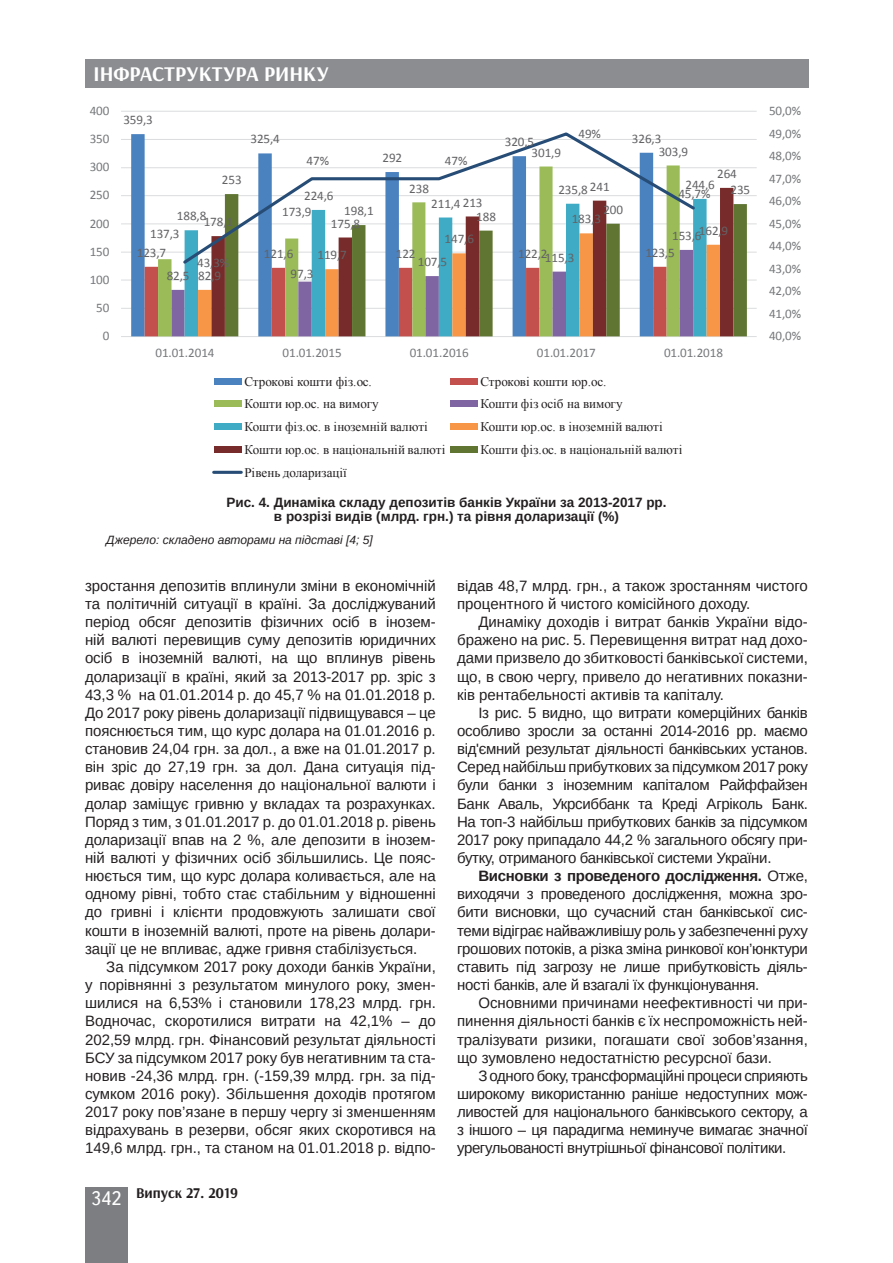
<style>
.page{position:relative;width:893px;height:1263px;background:#fff}
.page>*{position:absolute;margin:0;border:0;box-sizing:border-box;transform-origin:0 0}
.t1{font:700 21px "Arsenal";color:#fff}
.t2{font:15px/18.1px "Arimo";letter-spacing:-.005em;color:#231f20;text-align:justify}
.t3{font:700 15px "Arsenal";color:#231f20}
.t4{font:700 13.5px/13.5px "Arimo";color:#231f20;text-align:center}
.t5{font:13.05px "Times New Roman";letter-spacing:-.005em;color:#231f20}
.t6{font:13.05px "Calibri";letter-spacing:-.005em;color:#636366}
.t7{font:13.05px "Calibri";letter-spacing:-.005em;color:#76787b}
.t8{font:italic 12px "Arimo";color:#231f20}
.s1{font-weight:700}
.s2{font-family:"Ukrainian Text";font-weight:400;font-size:19.5px;color:#fff}
</style>
<div class="page">
<div style="left:85px;top:59px;width:723px;height:29px;background:#8b8d90"></div>
<div style="left:85px;top:1186px;width:43px;height:76px;background:#7c7e81"></div>
<svg style="left:121px;top:110px;width:636px;height:364px"></svg>
<h1 class="t1" style="left:94px;top:61px;width:237px">ІНФРАСТРУКТУРА РИНКУ</h1>
<p class="t7" style="left:90px;top:102px;width:21px">400</p>
<p class="t7" style="left:90px;top:131px;width:21px">350</p>
<p class="t7" style="left:90px;top:159px;width:21px">300</p>
<p class="t7" style="left:90px;top:187px;width:21px">250</p>
<p class="t7" style="left:90px;top:215px;width:21px">200</p>
<p class="t7" style="left:90px;top:243px;width:21px">150</p>
<p class="t7" style="left:90px;top:271px;width:21px">100</p>
<p class="t7" style="left:96px;top:299px;width:15px">50</p>
<p class="t7" style="left:103px;top:328px;width:8px">0</p>
<p class="t6" style="left:123px;top:112px;width:31px">359,3</p>
<p class="t6" style="left:251px;top:131px;width:31px">325,4</p>
<p class="t6" style="left:382px;top:150px;width:21px">292</p>
<p class="t6" style="left:307px;top:152px;width:24px">47%</p>
<p class="t6" style="left:445px;top:152px;width:24px">47%</p>
<p class="t6" style="left:579px;top:126px;width:24px">49%</p>
<p class="t6" style="left:505px;top:134px;width:31px">320,5</p>
<p class="t6" style="left:632px;top:130px;width:31px">326,3</p>
<p class="t6" style="left:532px;top:144px;width:31px">301,9</p>
<p class="t6" style="left:659px;top:143px;width:31px">303,9</p>
<p class="t6" style="left:222px;top:172px;width:21px">253</p>
<p class="t6" style="left:409px;top:180px;width:21px">238</p>
<p class="t6" style="left:304px;top:188px;width:31px">224,6</p>
<p class="t6" style="left:431px;top:195px;width:53px">211,4 213</p>
<p class="t6" style="left:344px;top:202px;width:31px">198,1</p>
<p class="t6" style="left:476px;top:208px;width:21px">188</p>
<p class="t6" style="left:282px;top:203px;width:31px">173,9</p>
<p class="t6" style="left:177px;top:208px;width:31px">188,8</p>
<p class="t6" style="left:204px;top:214px;width:31px">178,1</p>
<p class="t6" style="left:331px;top:215px;width:31px">175,8</p>
<p class="t6" style="left:150px;top:225px;width:31px">137,3</p>
<p class="t6" style="left:445px;top:231px;width:31px">147,6</p>
<p class="t6" style="left:717px;top:165px;width:21px">264</p>
<p class="t6" style="left:558px;top:181px;width:31px">235,8</p>
<p class="t6" style="left:685px;top:176px;width:31px">244,6</p>
<p class="t6" style="left:590px;top:178px;width:21px">241</p>
<p class="t6" style="left:678px;top:186px;width:34px">45,7%</p>
<p class="t6" style="left:730px;top:182px;width:21px">235</p>
<p class="t6" style="left:603px;top:201px;width:21px">200</p>
<p class="t6" style="left:572px;top:211px;width:31px">183,3</p>
<p class="t6" style="left:699px;top:222px;width:31px">162,9</p>
<p class="t6" style="left:672px;top:228px;width:31px">153,6</p>
<p class="t6" style="left:137px;top:244px;width:31px">123,7</p>
<p class="t6" style="left:264px;top:246px;width:31px">121,6</p>
<p class="t6" style="left:396px;top:245px;width:21px">122</p>
<p class="t6" style="left:518px;top:245px;width:31px">122,2</p>
<p class="t6" style="left:645px;top:244px;width:31px">123,5</p>
<p class="t6" style="left:317px;top:247px;width:31px">119,7</p>
<p class="t6" style="left:418px;top:253px;width:31px">107,5</p>
<p class="t6" style="left:545px;top:249px;width:31px">115,3</p>
<p class="t6" style="left:197px;top:254px;width:34px">43,3%</p>
<p class="t6" style="left:167px;top:267px;width:24px">82,5</p>
<p class="t6" style="left:291px;top:265px;width:24px">97,3</p>
<p class="t6" style="left:198px;top:267px;width:24px">82,9</p>
<p class="t7" style="left:769px;top:102px;width:34px">50,0%</p>
<p class="t7" style="left:769px;top:125px;width:34px">49,0%</p>
<p class="t7" style="left:769px;top:148px;width:34px">48,0%</p>
<p class="t7" style="left:769px;top:170px;width:34px">47,0%</p>
<p class="t7" style="left:769px;top:193px;width:34px">46,0%</p>
<p class="t7" style="left:769px;top:215px;width:34px">45,0%</p>
<p class="t7" style="left:769px;top:238px;width:34px">44,0%</p>
<p class="t7" style="left:769px;top:260px;width:34px">43,0%</p>
<p class="t7" style="left:769px;top:283px;width:34px">42,0%</p>
<p class="t7" style="left:769px;top:305px;width:34px">41,0%</p>
<p class="t7" style="left:769px;top:328px;width:34px">40,0%</p>
<p class="t7" style="left:156px;top:344px;width:61px">01.01.2014</p>
<p class="t7" style="left:283px;top:344px;width:61px">01.01.2015</p>
<p class="t7" style="left:410px;top:344px;width:61px">01.01.2016</p>
<p class="t7" style="left:537px;top:344px;width:61px">01.01.2017</p>
<p class="t7" style="left:664px;top:344px;width:61px">01.01.2018</p>
<p class="t5" style="left:244px;top:372px;width:129px">Строкові кошти фіз.ос.</p>
<p class="t5" style="left:480px;top:372px;width:127px">Строкові кошти юр.ос.</p>
<p class="t5" style="left:244px;top:395px;width:136px">Кошти юр.ос. на вимогу</p>
<p class="t5" style="left:480px;top:395px;width:144px">Кошти фіз осіб на вимогу</p>
<p class="t5" style="left:244px;top:418px;width:185px">Кошти фіз.ос. в іноземній валюті</p>
<p class="t5" style="left:480px;top:418px;width:184px">Кошти юр.ос. в іноземній валюті</p>
<p class="t5" style="left:244px;top:441px;width:203px">Кошти юр.ос. в національній валюті</p>
<p class="t5" style="left:480px;top:441px;width:204px">Кошти фіз.ос. в національній валюті</p>
<p class="t5" style="left:244px;top:464px;width:104px">Рівень доларизації</p>
<p class="t4" style="left:226px;top:496px;width:442px">Рис. 4. Динаміка складу депозитів банків України за 2013-2017 рр. в розрізі видів (млрд. грн.) та рівня доларизації (%)</p>
<p class="t8" style="left:106px;top:532px;width:268px">Джерело: складено авторами на підставі [4; 5]</p>
<p class="t2" style="left:85px;top:577px;width:352px">зростання депозитів вплинули зміни в економічній та політичній ситуації в країні. За досліджуваний період обсяг депозитів фізичних осіб в інозем&shy;ній валюті перевищив суму депозитів юридичних осіб в іноземній валюті, на що вплинув рівень доларизації в країні, який за 2013-2017 рр. зріс з 43,3 % на 01.01.2014 р. до 45,7 % на 01.01.2018 р.<br>До 2017 року рівень доларизації підвищувався – це пояснюється тим, що курс долара на 01.01.2016 р. становив 24,04 грн. за дол., а вже на 01.01.2017 р. він зріс до 27,19 грн. за дол. Дана ситуація під&shy;риває довіру населення до національної валюти і долар заміщує гривню у вкладах та розрахунках.<br>Поряд з тим, з 01.01.2017 р. до 01.01.2018 р. рівень доларизації впав на 2 %, але депозити в інозем&shy;ній валюті у фізичних осіб збільшились. Це пояс&shy;нюється тим, що курс долара коливається, але на одному рівні, тобто стає стабільним у відношенні до гривні і клієнти продовжують залишати свої кошти в іноземній валюті, проте на рівень долари&shy;зації це не впливає, адже гривня стабілізується.</p>
<p class="t2" style="left:85px;top:958px;width:352px;text-indent:21px">За підсумком 2017 року доходи банків України, у порівнянні з результатом минулого року, змен&shy;шилися на 6,53% і становили 178,23 млрд. грн.<br>Водночас, скоротилися витрати на 42,1% – до 202,59 млрд. грн. Фінансовий результат діяльності БСУ за підсумком 2017 року був негативним та ста&shy;новив -24,36 млрд. грн. (-159,39 млрд. грн. за під&shy;сумком 2016 року). Збільшення доходів протягом 2017 року пов’язане в першу чергу зі зменшенням відрахувань в резерви, обсяг яких скоротився на 149,6 млрд. грн., та станом на 01.01.2018 р. відпо-</p>
<p class="t2" style="left:457px;top:577px;width:352px">відав 48,7 млрд. грн., а також зростанням чистого процентного й чистого комісійного доходу.</p>
<p class="t2" style="left:457px;top:613px;width:352px;text-indent:21px">Динаміку доходів і витрат банків України відо&shy;бражено на рис. 5. Перевищення витрат над дохо&shy;дами призвело до збитковості банківської системи, що, в свою чергу, привело до негативних показни&shy;ків рентабельності активів та капіталу.</p>
<p class="t2" style="left:457px;top:704px;width:352px;text-indent:21px">Із рис. 5 видно, що витрати комерційних банків особливо зросли за останні 2014-2016 рр. маємо від'ємний результат діяльності банківських установ.<br>Серед найбільш прибуткових за підсумком 2017 року були банки з іноземним капіталом Райффайзен Банк Аваль, Укрсиббанк та Креді Агріколь Банк.<br>На топ-3 найбільш прибуткових банків за підсумком 2017 року припадало 44,2 % загального обсягу при&shy;бутку, отриманого банківської системи України.</p>
<p class="t2" style="left:457px;top:867px;width:352px;text-indent:21px"><span class="s1">Висновки з проведеного дослідження.</span> Отже, виходячи з проведеного дослідження, можна зро&shy;бити висновки, що сучасний стан банківської сис&shy;теми відіграє найважливішу роль у забезпеченні руху грошових потоків, а різка зміна ринкової кон’юнктури ставить під загрозу не лише прибутковість діяль&shy;ності банків, але й взагалі їх функціонування.</p>
<p class="t2" style="left:457px;top:994px;width:352px;text-indent:21px">Основними причинами неефективності чи при&shy;пинення діяльності банків є їх неспроможність ней&shy;тралізувати ризики, погашати свої зобов’язання, що зумовлено недостатністю ресурсної бази.</p>
<p class="t2" style="left:457px;top:1067px;width:352px;text-indent:21px">З одного боку, трансформаційні процеси сприяють широкому використанню раніше недоступних мож&shy;ливостей для національного банківського сектору, а з іншого – ця парадигма неминуче вимагає значної урегульованості внутрішньої фінансової політики.</p>
<p class="t3" style="left:91px;top:1183px;width:149px"><span class="s2">342</span> Випуск 27. 2019</p>
</div>
